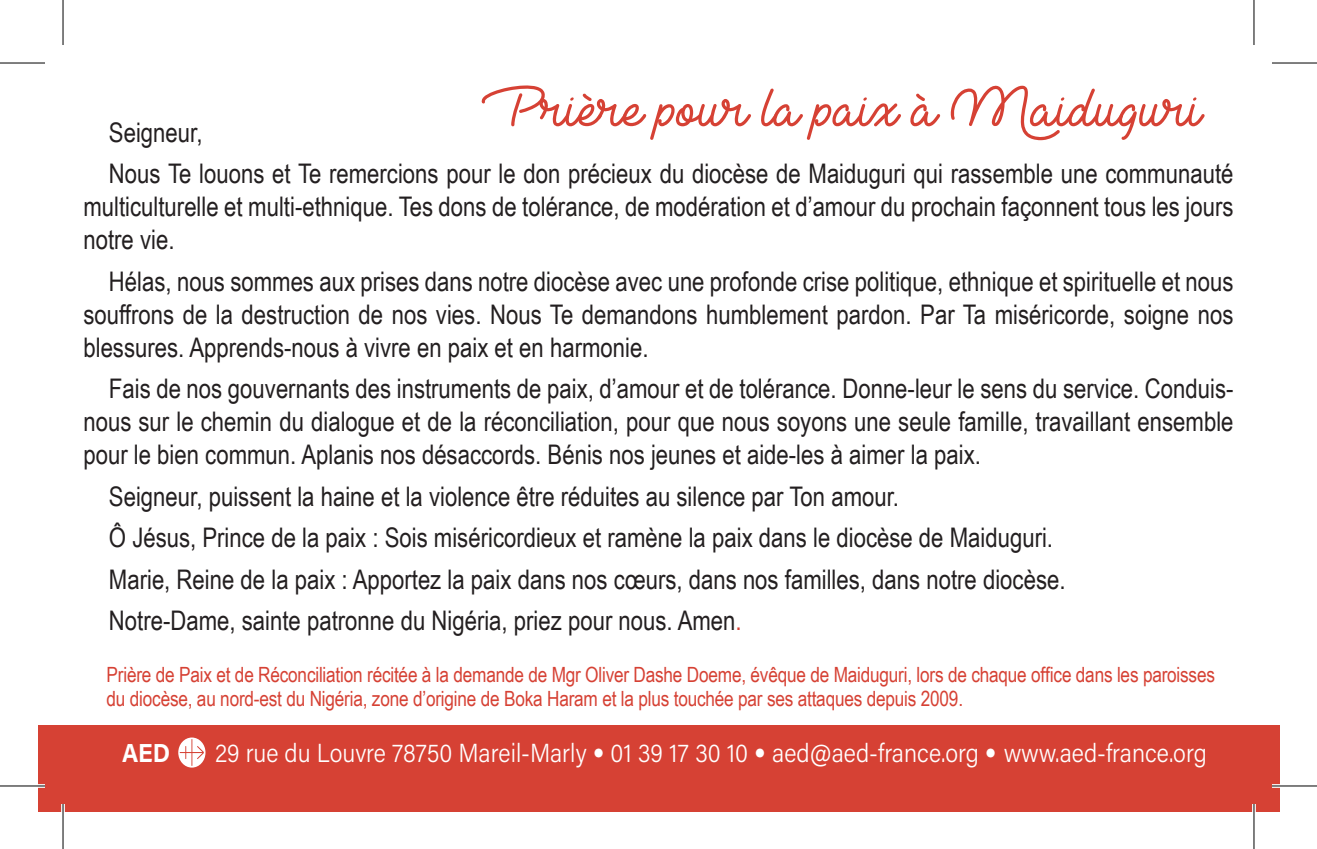
<style>
.page{position:relative;width:1317px;height:849px;background:#fff}
.page>*{position:absolute;margin:0;border:0;box-sizing:border-box;transform-origin:0 0}
.t1{font:54px "Lieto Me";color:#d64134}
.t2{font:27px/33px "Arial Narrow";color:#231f20}
.t3{font:300 26.1px "Acumin Pro";color:#fff;scale:.9 1}
.t4{font:700 26.1px "Acumin Pro";color:#fff;scale:.9 1}
.t5{font:21px/24px "Arial Narrow";letter-spacing:-.01em;color:#d64134}
.s1{color:#d64134}
.s2{font-family:"Palatino";font-weight:900}
</style>
<div class="page">
<div style="left:37px;top:725px;width:1242px;height:86px;background:#d64134"></div>
<svg style="left:178px;top:737px;width:27px;height:30px"></svg>
<svg style="left:0;top:784px;width:45px;height:4px"></svg>
<svg style="left:1272px;top:784px;width:45px;height:4px"></svg>
<svg style="left:61px;top:804px;width:4px;height:8px"></svg>
<hr style="left:1252px;top:804px;width:3px;height:45px;background:#fff">
<hr style="left:0;top:62px;width:45px;height:2px;background:#000">
<hr style="left:1272px;top:62px;width:45px;height:2px;background:#000">
<hr style="left:0;top:785px;width:45px;height:1px;background:#000">
<hr style="left:1272px;top:785px;width:45px;height:1px;background:#000">
<hr style="left:62px;top:0;width:2px;height:45px;background:#000">
<hr style="left:62px;top:804px;width:2px;height:45px;background:#000">
<hr style="left:1253px;top:0;width:1px;height:45px;background:#000">
<hr style="left:1253px;top:804px;width:1px;height:45px;background:#000">
<h1 class="t1" style="left:481px;top:76px;width:721px">Prière pour la paix à Maiduguri</h1>
<p class="t2" style="left:109px;top:110px;width:1126px;line-height:41.4px">Seigneur,<br>Nous Te louons et Te remercions pour le don précieux du diocèse de Maiduguri qui rassemble une communauté</p>
<p class="t2" style="left:83px;top:189px;width:1151px">multiculturelle et multi-ethnique. Tes dons de tolérance, de modération et d’amour du prochain façonnent tous les jours notre vie.</p>
<p class="t2" style="left:83px;top:263px;width:1151px;text-align:justify;text-indent:26px">Hélas, nous sommes aux prises dans notre diocèse avec une profonde crise politique, ethnique et spirituelle et nous souffrons de la destruction de nos vies. Nous Te demandons humblement pardon. Par Ta miséricorde, soigne nos blessures. Apprends-nous à vivre en paix et en harmonie.</p>
<p class="t2" style="left:83px;top:371px;width:1151px;text-align:justify;text-indent:26px">Fais de nos gouvernants des instruments de paix, d’amour et de tolérance. Donne-leur le sens du service. Conduis&shy;nous sur le chemin du dialogue et de la réconciliation, pour que nous soyons une seule famille, travaillant ensemble pour le bien commun. Aplanis nos désaccords. Bénis nos jeunes et aide-les à aimer la paix.</p>
<p class="t2" style="left:109px;top:474px;width:958px;line-height:41.4px">Seigneur, puissent la haine et la violence être réduites au silence par Ton amour.<br>Ô Jésus, Prince de la paix : Sois miséricordieux et ramène la paix dans le diocèse de Maiduguri.<br>Marie, Reine de la paix : Apportez la paix dans nos cœurs, dans nos familles, dans notre diocèse.<br>Notre-Dame, sainte patronne du Nigéria, priez pour nous. Amen<span class="s1">.</span></p>
<p class="t5" style="left:107px;top:662px;width:1110px">Prière de Paix et de Réconciliation récitée à la demande de Mgr Oliver Dashe Doeme, évêque de Maiduguri, lors de chaque office dans les paroisses du diocèse, au nord-est du Nigéria, zone d’origine de Boka Haram et la plus touchée par ses attaques depuis 2009.</p>
<p class="t4" style="left:122px;top:734px;width:55px">AED</p>
<p class="t3" style="left:215px;top:735px;width:1103px">29 rue du Louvre 78750 Mareil-Marly <span class="s2">•</span> 01 39 17 30 10 <span class="s2">•</span> aed@aed-france.org <span class="s2">•</span> www.aed-france.org</p>
</div>
